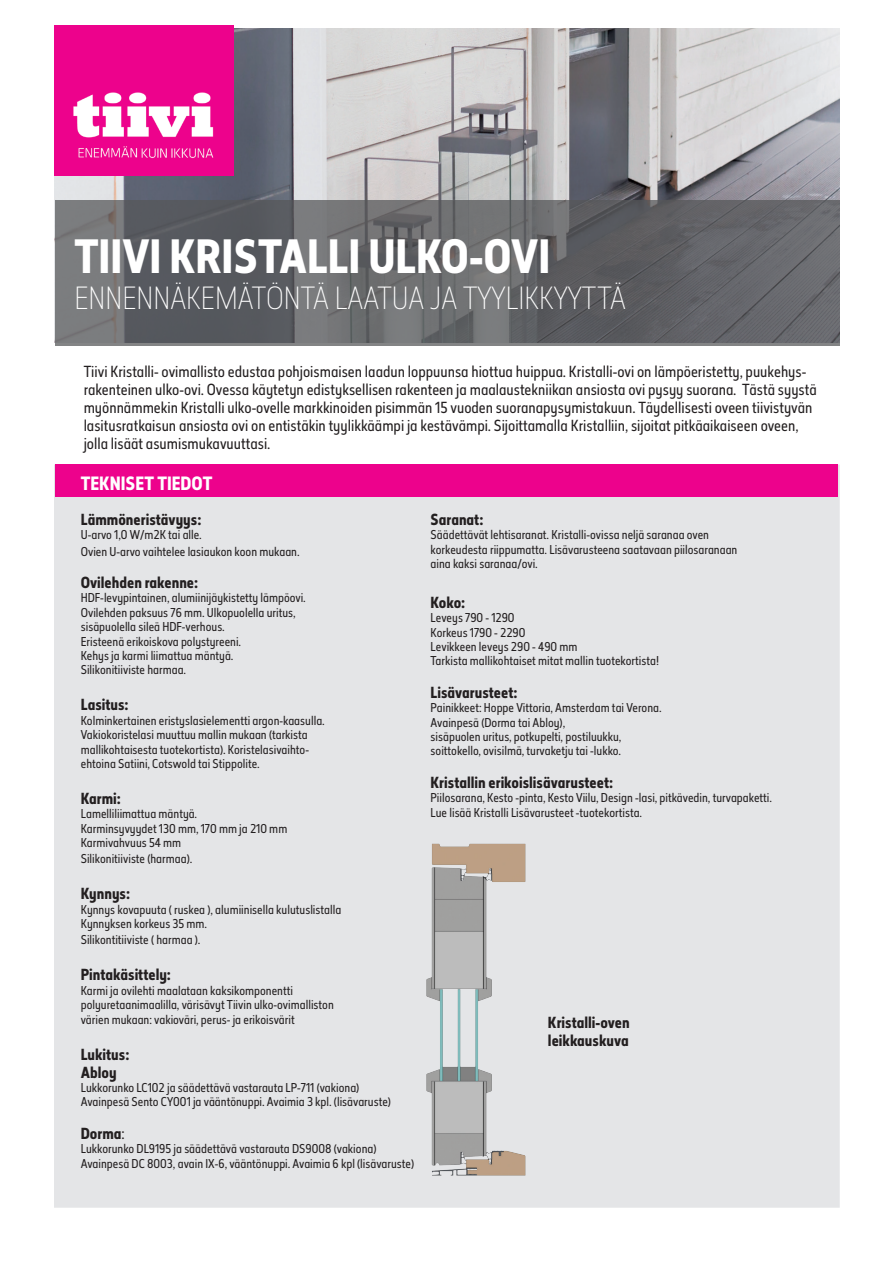
<style>
.page{position:relative;width:893px;height:1263px;background:#fff}
.page>*{position:absolute;margin:0;border:0;box-sizing:border-box;transform-origin:0 0}
.t1{font:700 45px "Elysio";color:#fff}
.t2{font:100 30px "Elysio";color:#fff}
.t3{font:700 18px "Elysio";color:#fff}
.t4{font:15px/18px "Elysio";color:#231f20}
.t5{font:700 15px/18px "Elysio";color:#231f20}
.t6{font:12px/14.4px "Elysio";color:#231f20}
.s1{font-weight:400}
</style>
<div class="page">
<img style="left:54px;top:29px;width:786px;height:313px">
<svg style="left:55px;top:200px;width:784px;height:146px;background:#66686b"></svg>
<div style="left:54px;top:464px;width:786px;height:744px;background:#e4e5e7"></div>
<img style="left:54px;top:26px;width:180px;height:149px">
<div style="left:55px;top:464px;width:783px;height:33px;background:#ed028c"></div>
<img style="left:426px;top:843px;width:100px;height:333px">
<h1 class="t1" style="left:74px;top:225px;width:477px">TIIVI KRISTALLI ULKO-OVI</h1>
<h2 class="t2" style="left:74px;top:278px;width:553px">ENNENNÄKEMÄTÖNTÄ LAATUA JA TYYLIKKYYTTÄ</h2>
<p class="t4" style="left:84px;top:363px;width:735px">Tiivi Kristalli- ovimallisto edustaa pohjoismaisen laadun loppuunsa hiottua huippua. Kristalli-ovi on lämpöeristetty, puukehys&shy;rakenteinen ulko-ovi. Ovessa käytetyn edistyksellisen rakenteen ja maalaustekniikan ansiosta ovi pysyy suorana. Tästä syystä myönnämmekin Kristalli ulko-ovelle markkinoiden pisimmän 15 vuoden suoranapysymistakuun. Täydellisesti oveen tiivistyvän lasitusratkaisun ansiosta ovi on entistäkin tyylikkäämpi ja kestävämpi. Sijoittamalla Kristalliin, sijoitat pitkäaikaiseen oveen, jolla lisäät asumismukavuuttasi.</p>
<h3 class="t3" style="left:81px;top:470px;width:133px">TEKNISET TIEDOT</h3>
<p class="t5" style="left:81px;top:511px;width:122px">Lämmöneristävyys:</p>
<p class="t6" style="left:81px;top:527px;width:220px;line-height:16.2px">U-arvo 1,0 W/m2K tai alle.<br>Ovien U-arvo vaihtelee lasiaukon koon mukaan.</p>
<p class="t5" style="left:81px;top:574px;width:119px">Ovilehden rakenne:</p>
<p class="t6" style="left:81px;top:591px;width:227px">HDF-levypintainen, alumiinijäykistetty lämpöovi.<br>Ovilehden paksuus 76 mm. Ulkopuolella uritus, sisäpuolella sileä HDF-verhous.<br>Eristeenä erikoiskova polystyreeni.<br>Kehys ja karmi liimattua mäntyä.<br>Silikonitiiviste harmaa.</p>
<p class="t5" style="left:81px;top:696px;width:49px">Lasitus:</p>
<p class="t6" style="left:81px;top:713px;width:245px">Kolminkertainen eristyslasielementti argon-kaasulla.<br>Vakiokoristelasi muuttuu mallin mukaan (tarkista mallikohtaisesta tuotekortista). Koristelasivaihto&shy;ehtoina Satiini, Cotswold tai Stippolite.</p>
<p class="t5" style="left:81px;top:790px;width:42px">Karmi:</p>
<p class="t6" style="left:81px;top:807px;width:208px">Lamelliliimattua mäntyä.<br>Karminsyvyydet 130 mm, 170 mm ja 210 mm<br>Karmivahvuus 54 mm</p>
<p class="t6" style="left:81px;top:852px;width:113px">Silikonitiiviste (harmaa).</p>
<p class="t5" style="left:81px;top:885px;width:51px">Kynnys:</p>
<p class="t6" style="left:81px;top:902px;width:262px">Kynnys kovapuuta ( ruskea ), alumiinisella kulutuslistalla<br>Kynnyksen korkeus 35 mm.</p>
<p class="t6" style="left:81px;top:933px;width:121px">Silikontitiiviste ( harmaa ).</p>
<p class="t5" style="left:81px;top:966px;width:92px">Pintakäsittely:</p>
<p class="t6" style="left:81px;top:983px;width:255px">Karmi ja ovilehti maalataan kaksikomponentti polyuretaanimaalilla, värisävyt Tiivin ulko-ovimalliston värien mukaan: vakioväri, perus- ja erikoisvärit</p>
<p class="t5" style="left:81px;top:1045px;width:50px">Lukitus:<br>Abloy</p>
<p class="t6" style="left:81px;top:1080px;width:312px">Lukkorunko LC102 ja säädettävä vastarauta LP-711 (vakiona)<br>Avainpesä Sento CY001 ja vääntönuppi. Avaimia 3 kpl. (lisävaruste)</p>
<p class="t5" style="left:81px;top:1124px;width:46px">Dorma<span class="s1">:</span></p>
<p class="t6" style="left:81px;top:1141px;width:335px">Lukkorunko DL9195 ja säädettävä vastarauta DS9008 (vakiona)<br>Avainpesä DC 8003, avain IX-6, vääntönuppi. Avaimia 6 kpl (lisävaruste)</p>
<p class="t5" style="left:431px;top:511px;width:54px">Saranat:</p>
<p class="t6" style="left:431px;top:528px;width:308px">Säädettävät lehtisaranat. Kristalli-ovissa neljä saranaa oven korkeudesta riippumatta. Lisävarusteena saatavaan piilosaranaan aina kaksi saranaa/ovi.</p>
<p class="t5" style="left:431px;top:593px;width:36px">Koko:</p>
<p class="t6" style="left:431px;top:610px;width:230px">Leveys 790 - 1290<br>Korkeus 1790 - 2290<br>Levikkeen leveys 290 - 490 mm<br>Tarkista mallikohtaiset mitat mallin tuotekortista!</p>
<p class="t5" style="left:431px;top:683px;width:88px">Lisävarusteet:</p>
<p class="t6" style="left:431px;top:700px;width:233px">Painikkeet: Hoppe Vittoria, Amsterdam tai Verona.<br>Avainpesä (Dorma tai Abloy),<br>sisäpuolen uritus, potkupelti, postiluukku, soittokello, ovisilmä, turvaketju tai -lukko.</p>
<p class="t5" style="left:431px;top:773px;width:184px">Kristallin erikoislisävarusteet:</p>
<p class="t6" style="left:431px;top:790px;width:343px">Piilosarana, Kesto -pinta, Kesto Viilu, Design -lasi, pitkävedin, turvapaketti.<br>Lue lisää Kristalli Lisävarusteet -tuotekortista.</p>
<p class="t5" style="left:548px;top:1014px;width:83px">Kristalli-oven leikkauskuva</p>
</div>
